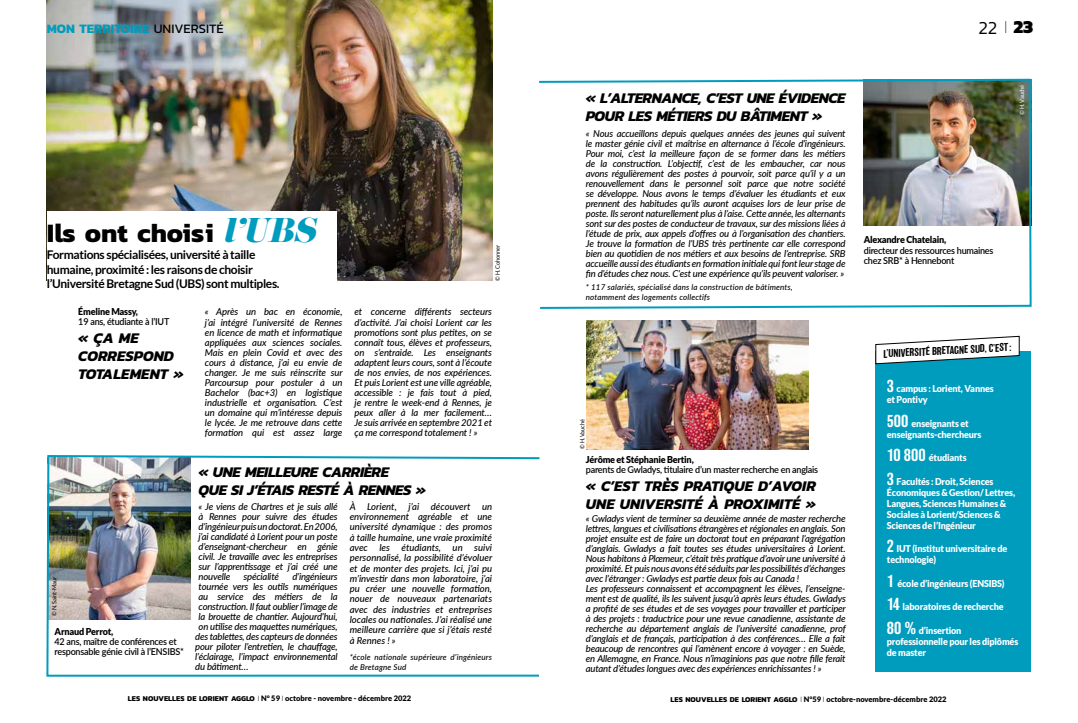
<style>
.page{position:relative;width:1078px;height:723px;background:#fff}
.page>*{position:absolute;margin:0;border:0;box-sizing:border-box;transform-origin:0 0}
.t1{font:700 27px "Kanit";color:#000}
.t2{font:300 18.6px "Kanit";color:#000}
.t3{font:italic 700 15px/18px "Kanit";letter-spacing:-.03em;color:#000}
.t4{font:italic 700 15px/18px "Kanit";color:#000}
.t5{font:700 13.1px "Kanit";color:#009cbe}
.t6{font:700 12px/14.4px "Lato";letter-spacing:-.03em;color:#000}
.t7{font:500 10.4px "Balboa";color:#000}
.t8{font:italic 500 9.5px/10px "Lato";letter-spacing:-.02em;color:#000;text-align:justify}
.t9{font:900 9.5px/11px "Lato";letter-spacing:-.02em;color:#fff;scale:.95 1}
.t10{font:600 9.5px/10px "Lato";letter-spacing:-.025em;color:#000;scale:.95 1}
.t11{font:900 9.5px "Lato";letter-spacing:-.025em;color:#000;scale:.95 1}
.t12{font:italic 500 8px/10.3px "Lato";letter-spacing:.02em;color:#000}
.t13{font:900 7.5px "Lato";color:#000}
.t14{font:6px "Lato";letter-spacing:-.025em;color:#000;scale:.95 1}
.t15{font:6px "Lato";letter-spacing:-.025em;color:#fff;scale:.95 1}
.s1{font-weight:400;color:#000}
.s2{font-weight:100}
.s3{font-weight:800}
.s4{font-family:"Eloquent JF Pro";font-weight:400;font-style:italic;font-size:30px;color:#009cbe}
.s5{font-family:"Balboa";font-weight:500;font-size:16px}
.s6{font-family:"Kanit";font-weight:700}
.s7{font-weight:300}
</style>
<div class="page">
<img style="left:46px;top:455px;width:494px;height:222px">
<img style="left:539px;top:78px;width:493px;height:231px">
<img style="left:47px;top:0;width:445px;height:281px">
<div style="left:875px;top:352px;width:155px;height:320px;background:#009cbe"></div>
<svg style="left:875px;top:336px;width:144px;height:28px"></svg>
<img style="left:586px;top:320px;width:222px;height:129px">
<div style="left:47px;top:212px;width:289px;height:96px;background:#fff"></div>
<h3 class="t5" style="left:47px;top:18px;width:178px">MON TERRITOIRE <span class="s1">UNIVERSITÉ</span></h3>
<h2 class="t2" style="left:978px;top:14px;width:56px">22 <span class="s2">I</span> <span class="s3">23</span></h2>
<h1 class="t1" style="left:47px;top:212px;width:270px">Ils ont choisi <span class="s4">l’UBS</span></h1>
<p class="t6" style="left:47px;top:248px;width:234px">Formations spécialisées, université à taille humaine, proximité : les raisons de choisir l’Université Bretagne Sud (UBS) sont multiples.</p>
<p class="t8" style="left:205px;top:306px;width:139px">« Après un bac en économie, j’ai intégré l’université de Rennes en licence de math et informatique appliquées aux sciences sociales.<br>Mais en plein Covid et avec des cours à distance, j’ai eu envie de changer. Je me suis réinscrite sur Parcoursup pour postuler à un Bachelor (bac+3) en logistique industrielle et organisation. C’est un domaine qui m’intéresse depuis le lycée. Je me retrouve dans cette formation qui est assez large</p>
<p class="t8" style="left:354px;top:306px;width:139px">et concerne différents secteurs d’activité. J’ai choisi Lorient car les promotions sont plus petites, on se connaît tous, élèves et professeurs, on s’entraide. Les enseignants adaptent leurs cours, sont à l’écoute de nos envies, de nos expériences.<br>Et puis Lorient est une ville agréable, accessible : je fais tout à pied, je rentre le week-end à Rennes, je peux aller à la mer facilement… Je suis arrivée en septembre 2021 et ça me correspond totalement ! »</p>
<p class="t14" style="left:494px;top:281px;width:40px;rotate:-90deg">© H. Cohonner</p>
<p class="t11" style="left:78px;top:306px;width:64px">Émeline Massy,</p>
<p class="t10" style="left:78px;top:317px;width:97px">19 ans, étudiante à l’IUT</p>
<h3 class="t4" style="left:78px;top:329px;width:107px">« ÇA ME<br>CORRESPOND<br>TOTALEMENT »</h3>
<p class="t14" style="left:51px;top:616px;width:43px;rotate:-90deg">© N. Saint-Maur</p>
<p class="t11" style="left:55px;top:626px;width:63px">Arnaud Perrot,</p>
<p class="t10" style="left:55px;top:636px;width:138px">42 ans, maître de conférences et responsable génie civil à l’ENSIBS*</p>
<h3 class="t3" style="left:198px;top:462px;width:229px">« UNE MEILLEURE CARRIÈRE<br>QUE SI J’ÉTAIS RESTÉ À RENNES »</h3>
<p class="t8" style="left:198px;top:501px;width:140px">« Je viens de Chartres et je suis allé à Rennes pour suivre des études d’ingénieur puis un doctorat. En 2006, j’ai candidaté à Lorient pour un poste d’enseignant-chercheur en génie civil. Je travaille avec les entreprises sur l’apprentissage et j’ai créé une nouvelle</p>
<p class="t8" style="left:243px;top:571px;width:37px">spécialité</p>
<p class="t8" style="left:292px;top:571px;width:47px">d’ingénieurs</p>
<p class="t8" style="left:198px;top:581px;width:140px">tournée vers les outils numériques</p>
<p class="t8" style="left:198px;top:591px;width:140px">au service des métiers de la</p>
<p class="t8" style="left:198px;top:601px;width:140px">construction. Il faut oublier l’image de</p>
<p class="t8" style="left:198px;top:611px;width:140px">la brouette de chantier. Aujourd’hui,</p>
<p class="t8" style="left:198px;top:621px;width:140px">on utilise des maquettes numériques,</p>
<p class="t8" style="left:195px;top:631px;width:144px">des tablettes, des capteurs de données</p>
<p class="t8" style="left:195px;top:641px;width:144px">pour piloter l’entretien, le chauffage,</p>
<p class="t8" style="left:195px;top:651px;width:144px">l’éclairage, l’impact environnemental</p>
<p class="t8" style="left:195px;top:661px;width:55px">du bâtiment…</p>
<p class="t8" style="left:349px;top:501px;width:144px;line-height:10.3px">À Lorient, j’ai découvert un environnement agréable et une université dynamique : des promos à taille humaine, une vraie proximité avec les étudiants, un suivi personnalisé, la possibilité d’évoluer et de monter des projets. Ici, j’ai pu m’investir dans mon laboratoire, j’ai pu créer une nouvelle formation, nouer de nouveaux partenariats avec des industries et entreprises locales ou nationales. J’ai réalisé une meilleure carrière que si j’étais resté à Rennes ! »</p>
<p class="t12" style="left:349px;top:651px;width:144px">*école nationale supérieure d’ingénieurs de Bretagne Sud</p>
<h3 class="t3" style="left:585px;top:89px;width:261px">« L’ALTERNANCE, C’EST UNE ÉVIDENCE<br>POUR LES MÉTIERS DU BÂTIMENT »</h3>
<p class="t8" style="left:585px;top:128px;width:261px">« Nous accueillons depuis quelques années des jeunes qui suivent le master génie civil et maîtrise en alternance à l’école d’ingénieurs.<br>Pour moi, c’est la meilleure façon de se former dans les métiers de la construction. L’objectif, c’est de les embaucher, car nous avons régulièrement des postes à pourvoir, soit parce qu’il y a un renouvellement dans le personnel soit parce que notre société se développe. Nous avons le temps d’évaluer les étudiants et eux prennent des habitudes qu’ils auront acquises lors de leur prise de poste. Ils seront naturellement plus à l’aise. Cette année, les alternants sont sur des postes de conducteur de travaux, sur des missions liées à l’étude de prix, aux appels d’offres ou à l’organisation des chantiers.<br>Je trouve la formation de l’UBS très pertinente car elle correspond bien au quotidien de nos métiers et aux besoins de l’entreprise. SRB accueille aussi des étudiants en formation initiale qui font leur stage de fin d’études chez nous. C’est une expérience qu’ils peuvent valoriser. »</p>
<p class="t12" style="left:585px;top:281px;width:208px;line-height:10px">* 117 salariés, spécialisé dans la construction de bâtiments, notamment des logements collectifs</p>
<p class="t14" style="left:578px;top:449px;width:33px;rotate:-90deg">© H. Vauché</p>
<p class="t11" style="left:585px;top:454px;width:115px">Jérôme et Stéphanie Bertin,</p>
<p class="t10" style="left:585px;top:464px;width:246px">parents de Gwladys, titulaire d’un master recherche en anglais</p>
<h3 class="t4" style="left:585px;top:477px;width:231px">« C’EST TRÈS PRATIQUE D’AVOIR<br>UNE UNIVERSITÉ À PROXIMITÉ »</h3>
<p class="t8" style="left:585px;top:513px;width:261px;text-align:left">« Gwladys vient de terminer sa deuxième année de master recherche lettres, langues et civilisations étrangères et régionales en anglais. Son projet ensuite est de faire un doctorat tout en préparant l’agrégation d’anglais. Gwladys a fait toutes ses études universitaires à Lorient.<br>Nous habitons à Plœmeur, c’était très pratique d’avoir une université à proximité. Et puis nous avons été séduits par les possibilités d’échanges avec l’étranger : Gwladys est partie deux fois au Canada !<br>Les professeurs connaissent et accompagnent les élèves, l’enseigne&shy;ment est de qualité, ils les suivent jusqu’à après leurs études. Gwladys a profité de ses études et de ses voyages pour travailler et participer à des projets : traductrice pour une revue canadienne, assistante de recherche au département anglais de l’université canadienne, prof d’anglais et de français, participation à des conférences… Elle a fait beaucoup de rencontres qui l’amènent encore à voyager : en Suède, en Allemagne, en France. Nous n’imaginions pas que notre fille ferait autant d’études longues avec des expériences enrichissantes ! »</p>
<p class="t15" style="left:1018px;top:115px;width:33px;rotate:-90deg">© H. Vauché</p>
<p class="t11" style="left:863px;top:234px;width:88px">Alexandre Chatelain,</p>
<p class="t10" style="left:863px;top:245px;width:138px">directeur des ressources humaines chez SRB* à Hennebont</p>
<p class="t7" style="left:882px;top:348px;width:129px;rotate:-3deg">L’UNIVERSITÉ BRETAGNE SUD, C’EST :</p>
<p class="t9" style="left:886px;top:383px;width:114px"><span class="s5">3</span> campus : Lorient, Vannes et Pontivy</p>
<p class="t9" style="left:886px;top:417px;width:101px"><span class="s5">500</span> enseignants et enseignants-chercheurs</p>
<p class="t9" style="left:886px;top:452px;width:85px"><span class="s5">10 800</span> étudiants</p>
<p class="t9" style="left:886px;top:475px;width:136px"><span class="s5">3</span> Facultés : Droit, Sciences<br>Économiques &amp; Gestion/ Lettres,<br>Langues, Sciences Humaines &amp;<br>Sociales à Lorient/Sciences &amp;<br>Sciences de l’Ingénieur</p>
<p class="t9" style="left:886px;top:543px;width:128px"><span class="s5">2</span> IUT (institut universitaire de technologie)</p>
<p class="t9" style="left:886px;top:577px;width:125px"><span class="s5">1</span> école d’ingénieurs (ENSIBS)</p>
<p class="t9" style="left:886px;top:601px;width:124px"><span class="s5">14</span> laboratoires de recherche</p>
<p class="t9" style="left:886px;top:624px;width:140px"><span class="s5">80 %</span> d’insertion professionnelle pour les diplômés de master</p>
<p class="t13" style="left:128px;top:694px;width:284px"><span class="s6">LES NOUVELLES DE LORIENT AGGLO</span> <span class="s7">I</span> N° 59 <span class="s7">I</span> octobre - novembre - décembre 2022</p>
<p class="t13" style="left:670px;top:695px;width:277px"><span class="s6">LES NOUVELLES DE LORIENT AGGLO</span> <span class="s7">I</span> N°59 <span class="s7">I</span> octobre-novembre-décembre 2022</p>
</div>
